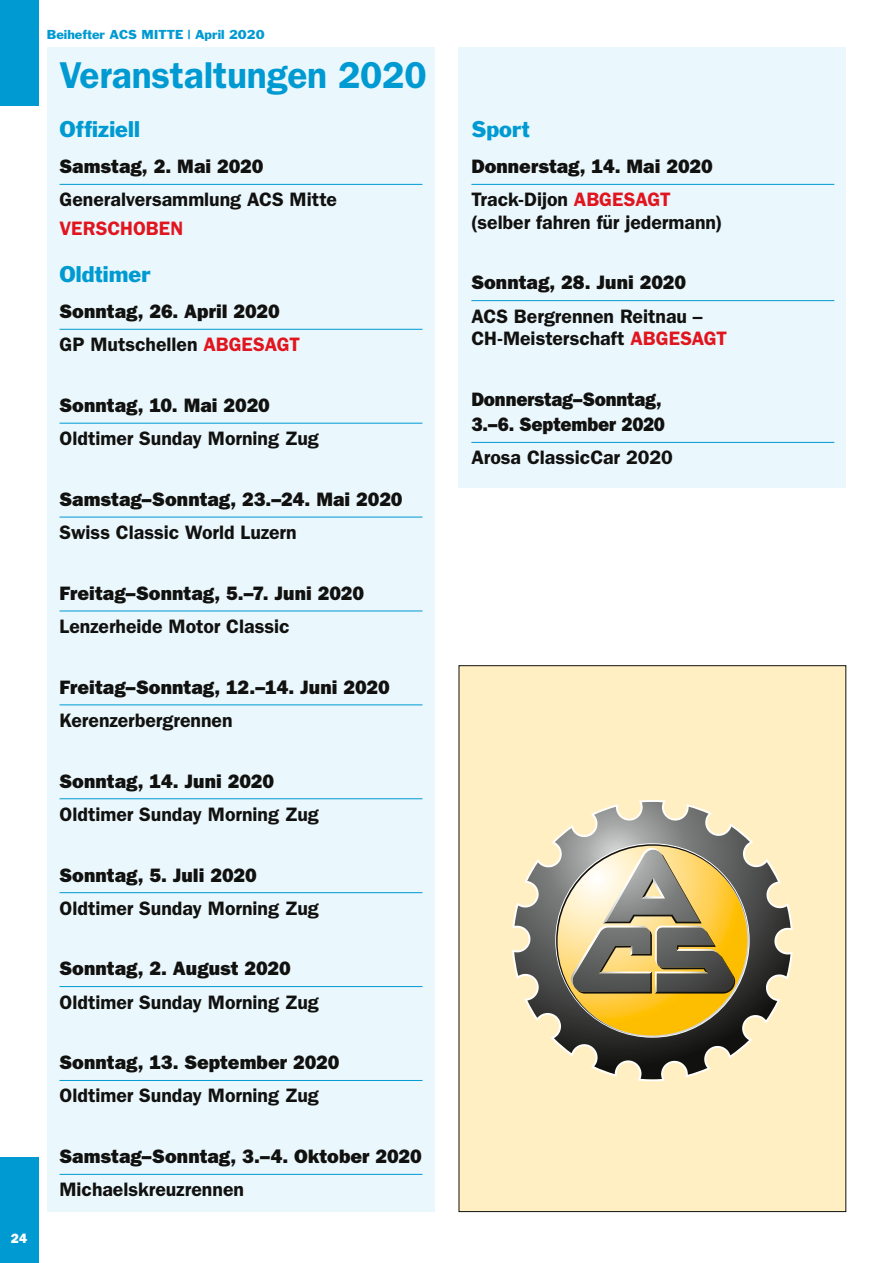
<style>
.page{position:relative;width:893px;height:1263px;background:#fff}
.page>*{position:absolute;margin:0;border:0;box-sizing:border-box;transform-origin:0 0}
.t1{font:600 37.5px "Franklin Gothic";letter-spacing:-.005em;color:#009ad2}
.t2{font:21px "Franklin Gothic";color:#009ad2}
.t3{font:800 19.5px/33.2px "Franklin Gothic";color:#11110f}
.t4{font:600 19.5px/22.5px "Franklin Gothic";color:#11110f}
.t5{font:800 19.5px/25.5px "Franklin Gothic";color:#11110f;scale:.95 1}
.t6{font:600 19.5px "Franklin Gothic";color:#e1151e}
.t7{font:800 13.5px "Franklin Gothic";color:#fff}
.t8{font:12px "Franklin Gothic";color:#009ad2}
.s1{font-weight:600}
.s2{font-weight:600;color:#e1151e}
.s3{color:#e1151e}
</style>
<div class="page">
<div style="left:459px;top:666px;width:387px;height:545px;background:#ffefc2"></div>
<svg style="left:514px;top:802px;width:277px;height:277px"></svg>
<svg style="left:555px;top:843px;width:195px;height:195px;background:#a96"></svg>
<div style="left:47px;top:48px;width:387px;height:1164px;background:#eaf7fd"></div>
<div style="left:459px;top:48px;width:387px;height:440px;background:#eaf7fd"></div>
<hr style="left:60px;top:184px;width:362px;height:1px;background:#009ad2">
<hr style="left:60px;top:329px;width:362px;height:1px;background:#009ad2">
<hr style="left:60px;top:423px;width:362px;height:1px;background:#009ad2">
<hr style="left:60px;top:517px;width:362px;height:1px;background:#009ad2">
<hr style="left:60px;top:611px;width:362px;height:1px;background:#009ad2">
<hr style="left:60px;top:704px;width:362px;height:1px;background:#009ad2">
<hr style="left:60px;top:798px;width:362px;height:1px;background:#009ad2">
<hr style="left:60px;top:892px;width:362px;height:1px;background:#009ad2">
<hr style="left:60px;top:986px;width:362px;height:1px;background:#009ad2">
<hr style="left:60px;top:1080px;width:362px;height:1px;background:#009ad2">
<hr style="left:60px;top:1174px;width:362px;height:1px;background:#009ad2">
<hr style="left:471px;top:184px;width:363px;height:1px;background:#009ad2">
<hr style="left:471px;top:300px;width:363px;height:1px;background:#009ad2">
<hr style="left:471px;top:442px;width:363px;height:1px;background:#009ad2">
<div style="left:0;top:1158px;width:38px;height:105px;background:#009ad2"></div>
<div style="left:0;top:0;width:38px;height:105px;background:#009ad2"></div>
<p class="t7" style="left:11px;top:1230px;width:18px">24</p>
<p class="t8" style="left:47px;top:27px;width:219px">Beihefter ACS MITTE | April 2020</p>
<h1 class="t1" style="left:60px;top:53px;width:369px">Veranstaltungen 2020</h1>
<p class="t2" style="left:60px;top:116px;width:82px">Offiziell</p>
<p class="t3" style="left:60px;top:149px;width:205px">Samstag, 2. Mai 2020</p>
<p class="t4" style="left:60px;top:188px;width:279px">Generalversammlung ACS Mitte</p>
<p class="t6" style="left:60px;top:217px;width:125px">VERSCHOBEN</p>
<p class="t2" style="left:60px;top:261px;width:93px">Oldtimer</p>
<p class="t3" style="left:60px;top:294px;width:242px">Sonntag, 26. April 2020<br><span class="s1">GP Mutschellen</span> <span class="s2">ABGESAGT</span></p>
<p class="t3" style="left:60px;top:388px;width:212px">Sonntag, 10. Mai 2020</p>
<p class="t4" style="left:60px;top:427px;width:261px">Oldtimer Sunday Morning Zug</p>
<p class="t3" style="left:60px;top:482px;width:345px">Samstag–Sonntag, 23.–24. Mai 2020</p>
<p class="t4" style="left:60px;top:520px;width:239px">Swiss Classic World Luzern</p>
<p class="t3" style="left:60px;top:576px;width:306px">Freitag–Sonntag, 5.–7. Juni 2020</p>
<p class="t4" style="left:60px;top:614px;width:232px">Lenzerheide Motor Classic</p>
<p class="t3" style="left:60px;top:670px;width:332px">Freitag–Sonntag, 12.–14. Juni 2020</p>
<p class="t4" style="left:60px;top:708px;width:175px">Kerenzerbergrennen</p>
<p class="t3" style="left:60px;top:764px;width:216px">Sonntag, 14. Juni 2020</p>
<p class="t4" style="left:60px;top:802px;width:261px">Oldtimer Sunday Morning Zug</p>
<p class="t3" style="left:60px;top:858px;width:199px">Sonntag, 5. Juli 2020</p>
<p class="t4" style="left:60px;top:896px;width:261px">Oldtimer Sunday Morning Zug</p>
<p class="t3" style="left:60px;top:952px;width:233px">Sonntag, 2. August 2020</p>
<p class="t4" style="left:60px;top:990px;width:261px">Oldtimer Sunday Morning Zug</p>
<p class="t3" style="left:60px;top:1046px;width:281px">Sonntag, 13. September 2020</p>
<p class="t4" style="left:60px;top:1084px;width:261px">Oldtimer Sunday Morning Zug</p>
<p class="t3" style="left:60px;top:1139px;width:364px">Samstag–Sonntag, 3.–4. Oktober 2020</p>
<p class="t4" style="left:60px;top:1178px;width:186px">Michaelskreuzrennen</p>
<p class="t2" style="left:471px;top:116px;width:60px">Sport</p>
<p class="t3" style="left:471px;top:149px;width:243px">Donnerstag, 14. Mai 2020<br><span class="s1">Track-Dijon</span> <span class="s2">ABGESAGT</span></p>
<p class="t4" style="left:471px;top:210px;width:253px">(selber fahren für jedermann)</p>
<p class="t3" style="left:471px;top:266px;width:216px">Sonntag, 28. Juni 2020</p>
<p class="t4" style="left:471px;top:304px;width:257px">ACS Bergrennen Reitnau –<br>CH-Meisterschaft <span class="s3">ABGESAGT</span></p>
<p class="t5" style="left:471px;top:386px;width:205px">Donnerstag–Sonntag,<br>3.–6. September 2020</p>
<p class="t4" style="left:471px;top:446px;width:203px">Arosa ClassicCar 2020</p>
</div>
